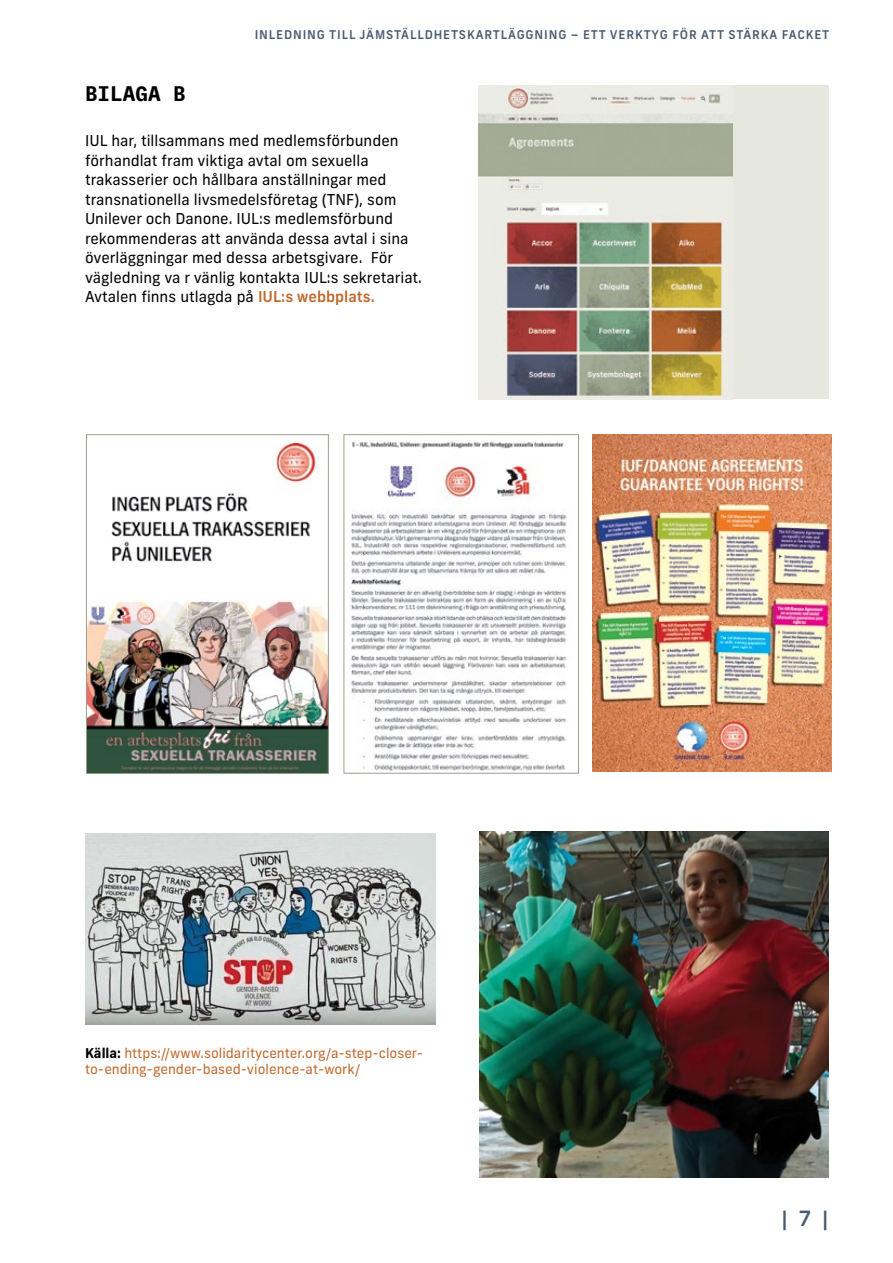
<style>
.page{position:relative;width:893px;height:1263px;background:#fff}
.page>*{position:absolute;margin:0;border:0;box-sizing:border-box;transform-origin:0 0}
.t1{font:700 21px "IBM Plex Mono";color:#000}
.t2{font:500 21px "Frank New";color:#485b71}
.t3{font:15px/19.5px "Frank New";color:#000}
.t4{font:13.5px/16.2px "Frank New";color:#bf682c}
.t5{font:500 12px "Frank New";letter-spacing:.07em;color:#485b71}
.s1{font-weight:500;color:#bf682c}
.s2{font-weight:700;color:#000}
</style>
<div class="page">
<img style="left:88px;top:444px;width:239px;height:328px">
<div style="left:86px;top:434px;width:243px;height:340px;border:1px solid #98a18e"></div>
<img style="left:350px;top:440px;width:217px;height:331px">
<div style="left:344px;top:434px;width:235px;height:340px;border:1px solid #98a18e"></div>
<img style="left:592px;top:434px;width:239px;height:338px">
<div style="left:478px;top:85px;width:351px;height:314px;background:#e6e7df"></div>
<img style="left:478px;top:85px;width:255px;height:313px">
<img style="left:86px;top:834px;width:349px;height:190px">
<img style="left:479px;top:832px;width:349px;height:346px">
<p class="t5" style="left:255px;top:27px;width:576px">INLEDNING TILL JÄMSTÄLLDHETSKARTLÄGGNING – ETT VERKTYG FÖR ATT STÄRKA FACKET</p>
<h1 class="t1" style="left:85px;top:77px;width:102px">BILAGA B</h1>
<p class="t3" style="left:85px;top:131px;width:339px">IUL har, tillsammans med medlemsförbunden förhandlat fram viktiga avtal om sexuella trakasserier och hållbara anställningar med transnationella livsmedelsföretag (TNF), som Unilever och Danone. IUL:s medlemsförbund rekommenderas att använda dessa avtal i sina överläggningar med dessa arbetsgivare. För vägledning va r vänlig kontakta IUL:s sekretariat.<br>Avtalen finns utlagda på <span class="s1">IUL:s webbplats.</span></p>
<p class="t4" style="left:85px;top:1045px;width:339px"><span class="s2">Källa:</span> https://www.solidaritycenter.org/a-step-closer&shy;to-ending-gender-based-violence-at-work/</p>
<h1 class="t2" style="left:782px;top:1205px;width:48px">| 7 |</h1>
</div>
